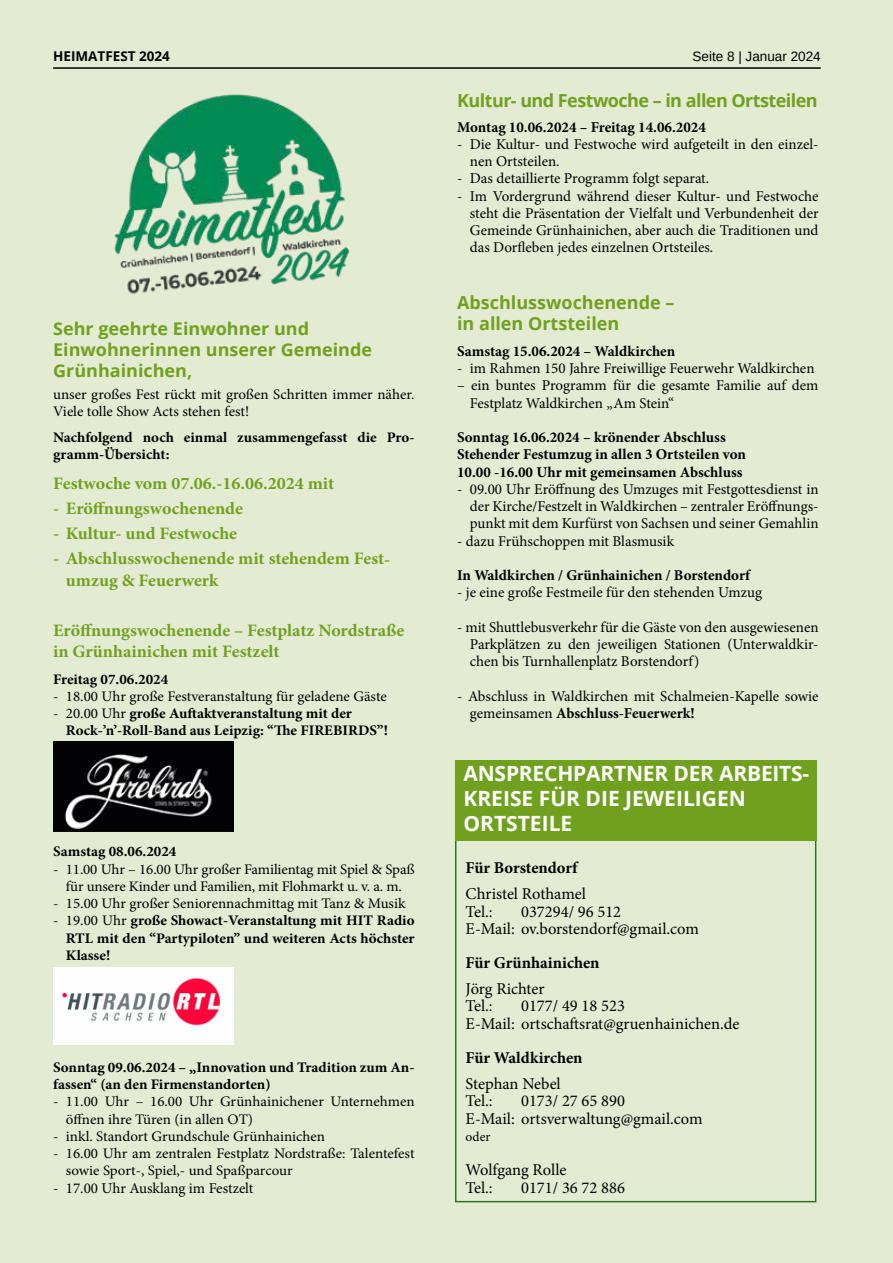
<style>
.page{position:relative;width:893px;height:1263px;background:#e3ebd3}
.page>*{position:absolute;margin:0;border:0;box-sizing:border-box;transform-origin:0 0}
.t1{font:700 21px/25.2px "Open Sans";color:#fff}
.t2{font:700 18px "Open Sans";letter-spacing:-.03em;color:#70a11e}
.t3{font:700 18px/21.6px "Open Sans";color:#70a11e}
.t4{font:700 17.55px/21px "Minion Pro";color:#70a11e}
.t5{font:700 17.55px/21px "Open Sans";color:#70a11e}
.t6{font:16.5px/17.2px "Minion Pro";color:#000}
.t7{font:700 16.5px "Minion Pro";color:#000}
.t8{font:15px/17.2px "Minion Pro";color:#000}
.t9{font:700 15px/17.2px "Minion Pro";color:#000}
.t10{font:14.55px/17.2px "Minion Pro";letter-spacing:-.005em;color:#000}
.t11{font:700 14.55px/17.2px "Minion Pro";color:#000}
.t12{font:14.25px "Minion Pro";color:#000;scale:1.05 1}
.t13{font:13.5px "Arimo";color:#000}
.t14{font:700 13.5px "Open Sans";color:#000}
.t15{font:13.5px "Minion Pro";color:#000}
.s1{font-weight:400}
.s2{font-weight:700}
</style>
<div class="page">
<div style="left:455px;top:822px;width:361px;height:380px;border:2px solid #277822"></div>
<hr style="left:53px;top:67px;width:768px;height:2px;background:#000">
<img style="left:114px;top:94px;width:236px;height:200px">
<div style="left:455px;top:759px;width:361px;height:81px;background:#70a11e"></div>
<img style="left:53px;top:741px;width:181px;height:91px">
<img style="left:53px;top:967px;width:181px;height:78px">
<p class="t14" style="left:53px;top:46px;width:118px">HEIMATFEST 2024</p>
<p class="t13" style="left:693px;top:48px;width:130px">Seite 8 | Januar 2024</p>
<p class="t5" style="left:53px;top:317px;width:320px">Sehr geehrte Einwohner und<br>Einwohnerinnen unserer Gemeinde<br>Grünhainichen,</p>
<p class="t10" style="left:53px;top:386px;width:363px">unser großes Fest rückt mit großen Schritten immer näher.<br>Viele tolle Show Acts stehen fest!</p>
<p class="t11" style="left:53px;top:429px;width:363px">Nachfolgend noch einmal zusammengefasst die Pro&shy;gramm-Übersicht:</p>
<p class="t4" style="left:53px;top:473px;width:283px">Festwoche vom 07.06.-16.06.2024 mit</p>
<p class="t4" style="left:53px;top:498px;width:191px">- Eröffnungswochenende</p>
<p class="t4" style="left:53px;top:523px;width:185px">- Kultur- und Festwoche</p>
<p class="t4" style="left:66px;top:548px;width:326px;text-indent:-13px">- Abschlusswochenende mit stehendem Fest&shy;umzug &amp; Feuerwerk</p>
<p class="t4" style="left:53px;top:619px;width:353px">Eröffnungswochenende – Festplatz Nordstraße in Grünhainichen mit Festzelt</p>
<p class="t11" style="left:53px;top:670px;width:117px">Freitag 07.06.2024</p>
<p class="t10" style="left:53px;top:688px;width:335px">- 18.00 Uhr große Festveranstaltung für geladene Gäste</p>
<p class="t11" style="left:66px;top:705px;width:324px;text-indent:-13px"><span class="s1">- 20.00 Uhr</span> große Auftaktveranstaltung mit der<br>Rock-’n’-Roll-Band aus Leipzig: “The FIREBIRDS”!</p>
<p class="t11" style="left:53px;top:843px;width:125px">Samstag 08.06.2024</p>
<p class="t10" style="left:53px;top:860px;width:363px;text-align:center">- 11.00 Uhr – 16.00 Uhr großer Familientag mit Spiel &amp; Spaß für unsere Kinder und Familien, mit Flohmarkt u. v. a. m.</p>
<p class="t10" style="left:53px;top:895px;width:354px">- 15.00 Uhr großer Seniorennachmittag mit Tanz &amp; Musik</p>
<p class="t11" style="left:66px;top:912px;width:350px;text-align:justify;text-indent:-13px"><span class="s1">- 19.00 Uhr</span> große Showact-Veranstaltung mit HIT Radio RTL mit den “Partypiloten” und weiteren Acts höchster Klasse!</p>
<p class="t11" style="left:53px;top:1058px;width:363px">Sonntag 09.06.2024 – „Innovation und Tradition zum An&shy;fassen“ (an den Firmenstandorten)</p>
<p class="t10" style="left:66px;top:1093px;width:350px;text-indent:-13px">- 11.00 Uhr – 16.00 Uhr Grünhainichener Unternehmen öffnen ihre Türen (in allen OT)</p>
<p class="t10" style="left:53px;top:1128px;width:273px">- inkl. Standort Grundschule Grünhainichen</p>
<p class="t10" style="left:53px;top:1145px;width:363px">- 16.00 Uhr am zentralen Festplatz Nordstraße: Talentefest</p>
<p class="t12" style="left:66px;top:1161px;width:217px">sowie Sport-, Spiel,- und Spaßparcour</p>
<p class="t8" style="left:53px;top:1179px;width:202px">- 17.00 Uhr Ausklang im Festzelt</p>
<p class="t2" style="left:457px;top:88px;width:362px">Kultur- und Festwoche – in allen Ortsteilen</p>
<p class="t9" style="left:457px;top:118px;width:250px">Montag 10.06.2024 – Freitag 14.06.2024</p>
<p class="t8" style="left:470px;top:136px;width:350px;text-indent:-13px">- Die Kultur- und Festwoche wird aufgeteilt in den einzel&shy;nen Ortsteilen.</p>
<p class="t8" style="left:457px;top:170px;width:254px">- Das detaillierte Programm folgt separat.</p>
<p class="t8" style="left:470px;top:187px;width:350px;text-align:justify;text-indent:-13px">- Im Vordergrund während dieser Kultur- und Festwoche steht die Präsentation der Vielfalt und Verbundenheit der Gemeinde Grünhainichen, aber auch die Traditionen und das Dorfleben jedes einzelnen Ortsteiles.</p>
<p class="t3" style="left:457px;top:291px;width:219px">Abschlusswochenende – in allen Ortsteilen</p>
<p class="t9" style="left:457px;top:342px;width:220px">Samstag 15.06.2024 – Waldkirchen</p>
<p class="t8" style="left:457px;top:360px;width:359px">- im Rahmen 150 Jahre Freiwillige Feuerwehr Waldkirchen</p>
<p class="t8" style="left:470px;top:377px;width:350px;text-indent:-13px">– ein buntes Programm für die gesamte Familie auf dem<br>Festplatz Waldkirchen „Am Stein“</p>
<p class="t9" style="left:457px;top:429px;width:290px">Sonntag 16.06.2024 – krönender Abschluss<br>Stehender Festumzug in allen 3 Ortsteilen von<br>10.00 -16.00 Uhr mit gemeinsamen Abschluss</p>
<p class="t8" style="left:470px;top:481px;width:350px;text-align:justify;text-indent:-13px">- 09.00 Uhr Eröffnung des Umzuges mit Festgottesdienst in der Kirche/Festzelt in Waldkirchen – zentraler Eröffnungs&shy;punkt mit dem Kurfürst von Sachsen und seiner Gemahlin</p>
<p class="t8" style="left:457px;top:532px;width:218px">- dazu Frühschoppen mit Blasmusik</p>
<p class="t9" style="left:457px;top:567px;width:294px">In Waldkirchen / Grünhainichen / Borstendorf</p>
<p class="t8" style="left:457px;top:584px;width:306px">- je eine große Festmeile für den stehenden Umzug</p>
<p class="t8" style="left:470px;top:619px;width:350px;text-align:justify;text-indent:-13px">- mit Shuttlebusverkehr für die Gäste von den ausgewiesenen Parkplätzen zu den jeweiligen Stationen (Unterwaldkir&shy;chen bis Turnhallenplatz Borstendorf)</p>
<p class="t8" style="left:470px;top:688px;width:350px;text-indent:-13px">- Abschluss in Waldkirchen mit Schalmeien-Kapelle sowie gemeinsamen <span class="s2">Abschluss-Feuerwerk!</span></p>
<h1 class="t1" style="left:463px;top:760px;width:347px">ANSPRECHPARTNER DER ARBEITS-<br>KREISE FÜR DIE JEWEILIGEN<br>ORTSTEILE</h1>
<p class="t7" style="left:466px;top:856px;width:113px">Für Borstendorf</p>
<p class="t6" style="left:466px;top:885px;width:122px">Christel Rothamel<br>Tel.:</p>
<p class="t6" style="left:466px;top:903px;width:235px;text-indent:56px">037294/ 96 512<br>E-Mail: ov.borstendorf@gmail.com</p>
<p class="t7" style="left:466px;top:951px;width:135px">Für Grünhainichen</p>
<p class="t6" style="left:466px;top:980px;width:80px">Jörg Richter<br>Tel.:</p>
<p class="t6" style="left:466px;top:998px;width:275px;text-indent:56px">0177/ 49 18 523<br>E-Mail: ortschaftsrat@gruenhainichen.de</p>
<p class="t7" style="left:466px;top:1046px;width:118px">Für Waldkirchen</p>
<p class="t6" style="left:466px;top:1075px;width:97px">Stephan Nebel<br>Tel.:</p>
<p class="t6" style="left:466px;top:1092px;width:238px;text-indent:56px">0173/ 27 65 890<br>E-Mail: ortsverwaltung@gmail.com</p>
<p class="t15" style="left:466px;top:1127px;width:26px">oder</p>
<p class="t6" style="left:466px;top:1161px;width:102px">Wolfgang Rolle<br>Tel.:</p>
<p class="t6" style="left:521px;top:1179px;width:105px">0171/ 36 72 886</p>
</div>
